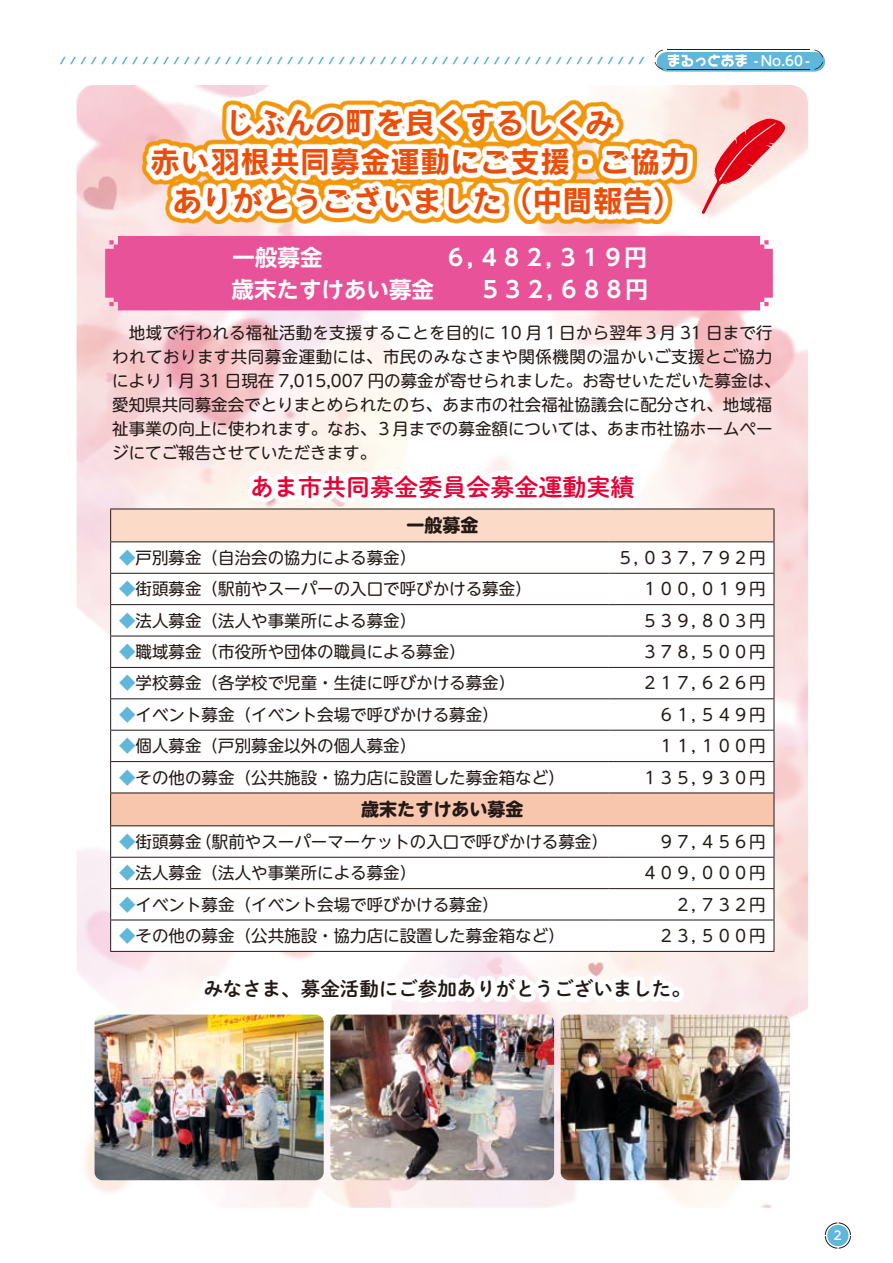
<style>
.page{position:relative;width:893px;height:1263px;background:#fff}
.page>*{position:absolute;margin:0;border:0;box-sizing:border-box;transform-origin:0 0}
.t1{font:30px/39px "Rodin Rose Pro B";color:#ea4e09;text-align:center}
.t2{font:24px "Shuei M Go Std B";color:#e60036}
.t3{font:700 22.5px/31.5px "UD Shin Go NT Pr 6 N De";color:#fff}
.t4{font:19.5px "Shuei M Go Std B";color:#231916}
.t5{font:700 18px "UD Shin M Go Pr 6 N";color:#231916}
.t6{font:16.5px/24px "UD Shin M Go Pr 6 N";color:#231916}
.t7{font:500 13.5px "UD Shin M Go Pr 6 N";color:#fff}
.t8{font:500 12px "UD Shin M Go Pr 6 N";color:#fff}
.s1{color:#61b7da}
</style>
<div class="page">
<svg style="left:825px;top:1222px;width:26px;height:26px"></svg>
<svg style="left:60px;top:57px;width:584px;height:7px"></svg>
<hr style="left:668px;top:49px;width:142px;height:1px;background:#231916">
<svg style="left:655px;top:50px;width:170px;height:22px"></svg>
<img style="left:77px;top:85px;width:731px;height:1123px">
<svg style="left:142px;top:100px;width:554px;height:124px"></svg>
<svg style="left:146px;top:104px;width:547px;height:115px"></svg>
<div style="left:248px;top:470px;width:391px;height:33px;background:#fff"></div>
<div style="left:200px;top:974px;width:484px;height:29px;background:#fff"></div>
<div style="left:105px;top:236px;width:668px;height:74px;background:#e85298"></div>
<div style="left:111px;top:509px;width:663px;height:33px;background:#fbdac8"></div>
<svg style="left:111px;top:542px;width:663px;height:409px"></svg>
<div style="left:111px;top:793px;width:663px;height:33px;background:#f8c6ad"></div>
<svg style="left:111px;top:889px;width:663px;height:31px"></svg>
<hr style="left:110px;top:509px;width:498px;height:1px;background:#231916">
<hr style="left:110px;top:509px;width:1px;height:32px;background:#231916">
<hr style="left:608px;top:509px;width:166px;height:1px;background:#231916">
<hr style="left:774px;top:509px;width:1px;height:32px;background:#231916">
<hr style="left:110px;top:541px;width:498px;height:1px;background:#231916">
<hr style="left:110px;top:542px;width:1px;height:31px;background:#231916">
<hr style="left:608px;top:541px;width:166px;height:1px;background:#231916">
<hr style="left:774px;top:542px;width:1px;height:31px;background:#231916">
<hr style="left:110px;top:573px;width:498px;height:1px;background:#231916">
<hr style="left:110px;top:574px;width:1px;height:30px;background:#231916">
<hr style="left:608px;top:573px;width:166px;height:1px;background:#231916">
<hr style="left:774px;top:574px;width:1px;height:30px;background:#231916">
<hr style="left:110px;top:604px;width:498px;height:1px;background:#231916">
<hr style="left:110px;top:605px;width:1px;height:31px;background:#231916">
<hr style="left:608px;top:604px;width:166px;height:1px;background:#231916">
<hr style="left:774px;top:605px;width:1px;height:31px;background:#231916">
<hr style="left:110px;top:636px;width:498px;height:1px;background:#231916">
<hr style="left:110px;top:636px;width:1px;height:31px;background:#231916">
<hr style="left:608px;top:636px;width:166px;height:1px;background:#231916">
<hr style="left:774px;top:636px;width:1px;height:31px;background:#231916">
<hr style="left:110px;top:667px;width:498px;height:1px;background:#231916">
<hr style="left:110px;top:668px;width:1px;height:30px;background:#231916">
<hr style="left:608px;top:667px;width:166px;height:1px;background:#231916">
<hr style="left:774px;top:668px;width:1px;height:30px;background:#231916">
<hr style="left:110px;top:698px;width:498px;height:1px;background:#231916">
<hr style="left:110px;top:699px;width:1px;height:31px;background:#231916">
<hr style="left:608px;top:698px;width:166px;height:1px;background:#231916">
<hr style="left:774px;top:699px;width:1px;height:31px;background:#231916">
<hr style="left:110px;top:730px;width:498px;height:1px;background:#231916">
<hr style="left:110px;top:730px;width:1px;height:31px;background:#231916">
<hr style="left:608px;top:730px;width:166px;height:1px;background:#231916">
<hr style="left:774px;top:730px;width:1px;height:31px;background:#231916">
<hr style="left:110px;top:761px;width:498px;height:1px;background:#231916">
<hr style="left:110px;top:762px;width:1px;height:30px;background:#231916">
<hr style="left:608px;top:761px;width:166px;height:1px;background:#231916">
<hr style="left:774px;top:762px;width:1px;height:30px;background:#231916">
<hr style="left:110px;top:792px;width:498px;height:1px;background:#231916">
<hr style="left:110px;top:793px;width:1px;height:32px;background:#231916">
<hr style="left:608px;top:792px;width:166px;height:1px;background:#231916">
<hr style="left:774px;top:793px;width:1px;height:32px;background:#231916">
<hr style="left:110px;top:825px;width:498px;height:1px;background:#231916">
<hr style="left:110px;top:826px;width:1px;height:31px;background:#231916">
<hr style="left:608px;top:825px;width:166px;height:1px;background:#231916">
<hr style="left:774px;top:826px;width:1px;height:31px;background:#231916">
<hr style="left:110px;top:857px;width:498px;height:1px;background:#231916">
<hr style="left:110px;top:858px;width:1px;height:30px;background:#231916">
<hr style="left:608px;top:857px;width:166px;height:1px;background:#231916">
<hr style="left:774px;top:858px;width:1px;height:30px;background:#231916">
<hr style="left:110px;top:888px;width:498px;height:1px;background:#231916">
<hr style="left:110px;top:889px;width:1px;height:31px;background:#231916">
<hr style="left:608px;top:888px;width:166px;height:1px;background:#231916">
<hr style="left:774px;top:889px;width:1px;height:31px;background:#231916">
<hr style="left:110px;top:920px;width:498px;height:1px;background:#231916">
<hr style="left:110px;top:920px;width:1px;height:31px;background:#231916">
<hr style="left:608px;top:920px;width:166px;height:1px;background:#231916">
<hr style="left:774px;top:920px;width:1px;height:31px;background:#231916">
<hr style="left:110px;top:951px;width:498px;height:1px;background:#231916">
<hr style="left:608px;top:951px;width:166px;height:1px;background:#231916">
<img style="left:330px;top:1014px;width:224px;height:166px">
<img style="left:561px;top:1014px;width:229px;height:166px">
<img style="left:95px;top:1014px;width:229px;height:166px">
<svg style="left:702px;top:119px;width:84px;height:95px"></svg>
<h1 class="t1" style="left:150px;top:102px;width:541px">じぶんの町を良くするしくみ<br>赤い羽根共同募金運動にご支援・ご協力ありがとうございました（中間報告(</h1>
<h3 class="t3" style="left:232px;top:241px;width:418px">一般募金　　　　　６，４８２，３１９円歳末たすけあい募金　　５３２，６８８円</h3>
<p class="t7" style="left:754px;top:49px;width:58px">- No.60 -</p>
<p class="t6" style="left:112px;top:320px;width:670px;text-indent:17px">地域で行われる福祉活動を支援することを目的に 10 月１日から翌年３月 31 日まで行われております共同募金運動には、市民のみなさまや関係機関の温かいご支援とご協力により１月 31 日現在 7,015,007 円の募金が寄せられました。お寄せいただいた募金は、愛知県共同募金会でとりまとめられたのち、あま市の社会福祉協議会に配分され、地域福祉事業の向上に使われます。なお、３月までの募金額については、あま市社協ホームページにてご報告させていただきます。</p>
<h2 class="t2" style="left:250px;top:469px;width:385px">あま市共同募金委員会募金運動実績</h2>
<p class="t5" style="left:406px;top:510px;width:73px">一般募金</p>
<p class="t6" style="left:119px;top:545px;width:298px"><span class="s1">◆</span>戸別募金（自治会の協力による募金）</p>
<p class="t6" style="left:617px;top:545px;width:150px">５，０３７，７９２円</p>
<p class="t6" style="left:119px;top:576px;width:414px"><span class="s1">◆</span>街頭募金（駅前やスーパーの入口で呼びかける募金）</p>
<p class="t6" style="left:642px;top:576px;width:125px">１００，０１９円</p>
<p class="t6" style="left:119px;top:607px;width:298px"><span class="s1">◆</span>法人募金（法人や事業所による募金）</p>
<p class="t6" style="left:642px;top:607px;width:125px">５３９，８０３円</p>
<p class="t6" style="left:119px;top:639px;width:348px"><span class="s1">◆</span>職域募金（市役所や団体の職員による募金）</p>
<p class="t6" style="left:642px;top:639px;width:125px">３７８，５００円</p>
<p class="t6" style="left:119px;top:670px;width:397px"><span class="s1">◆</span>学校募金（各学校で児童・生徒に呼びかける募金）</p>
<p class="t6" style="left:642px;top:670px;width:125px">２１７，６２６円</p>
<p class="t6" style="left:119px;top:701px;width:381px"><span class="s1">◆</span>イベント募金（イベント会場で呼びかける募金）</p>
<p class="t6" style="left:658px;top:701px;width:109px">６１，５４９円</p>
<p class="t6" style="left:119px;top:733px;width:298px"><span class="s1">◆</span>個人募金（戸別募金以外の個人募金）</p>
<p class="t6" style="left:658px;top:733px;width:109px">１１，１００円</p>
<p class="t6" style="left:119px;top:764px;width:447px"><span class="s1">◆</span>その他の募金（公共施設・協力店に設置した募金箱など）</p>
<p class="t5" style="left:361px;top:794px;width:163px">歳末たすけあい募金</p>
<p class="t6" style="left:642px;top:764px;width:125px">１３５，９３０円</p>
<p class="t6" style="left:195px;top:828px;width:414px">（駅前やスーパーマーケットの入口で呼びかける募金）</p>
<p class="t6" style="left:119px;top:828px;width:84px"><span class="s1">◆</span>街頭募金</p>
<p class="t6" style="left:658px;top:828px;width:109px">９７，４５６円</p>
<p class="t6" style="left:119px;top:860px;width:298px"><span class="s1">◆</span>法人募金（法人や事業所による募金）</p>
<p class="t6" style="left:642px;top:860px;width:125px">４０９，０００円</p>
<p class="t6" style="left:119px;top:891px;width:381px"><span class="s1">◆</span>イベント募金（イベント会場で呼びかける募金）</p>
<p class="t6" style="left:675px;top:891px;width:92px">２，７３２円</p>
<p class="t6" style="left:119px;top:923px;width:447px"><span class="s1">◆</span>その他の募金（公共施設・協力店に設置した募金箱など）</p>
<p class="t6" style="left:658px;top:923px;width:109px">２３，５００円</p>
<p class="t4" style="left:203px;top:974px;width:489px">みなさま、募金活動にご参加ありがとうございました。</p>
<p class="t8" style="left:834px;top:1225px;width:9px">2</p>
</div>
